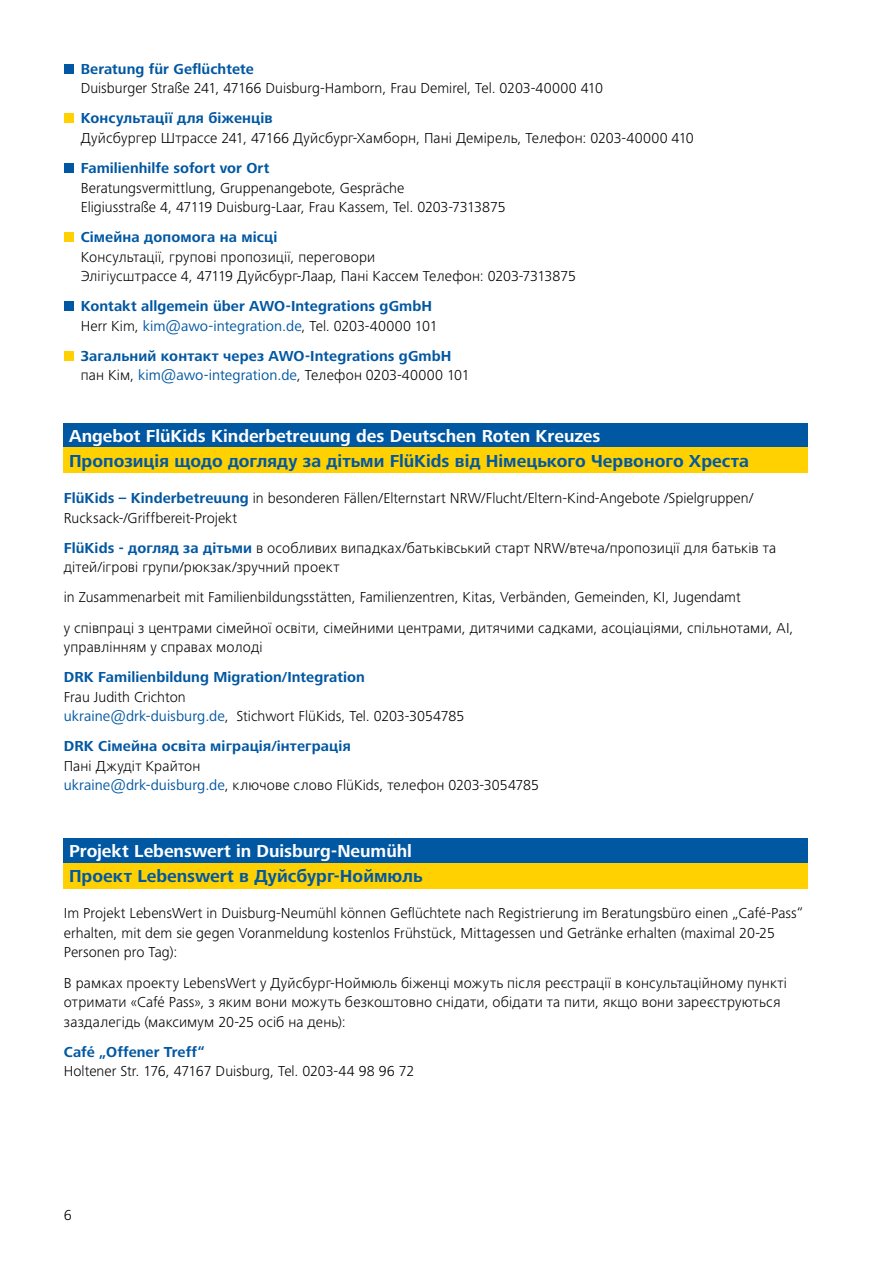
<style>
.page{position:relative;width:893px;height:1263px;background:#fff}
.page>*{position:absolute;margin:0;border:0;box-sizing:border-box;transform-origin:0 0}
.t1{font:700 18px "Frutiger Next LTW1 G";letter-spacing:.005em;color:#0057a2}
.t2{font:700 18px "Frutiger Next LTW1 G";letter-spacing:-.005em;color:#fff}
.t3{font:300 15px/19.5px "Frutiger Next LTW1 G";letter-spacing:.005em;color:#000}
.t4{font:700 15px/19.5px "Frutiger Next LTW1 G";letter-spacing:.005em;color:#0057a2}
.s1{font-weight:300;color:#000}
.s2{font-weight:400}
.s3{font-weight:700;color:#0057a2}
.s4{font-weight:400;color:#0057a2}
</style>
<div class="page">
<div style="left:64px;top:64px;width:10px;height:10px;background:#0057a2"></div>
<div style="left:64px;top:113px;width:10px;height:10px;background:#ffd100"></div>
<div style="left:64px;top:163px;width:10px;height:10px;background:#0057a2"></div>
<div style="left:64px;top:232px;width:10px;height:10px;background:#ffd100"></div>
<div style="left:64px;top:301px;width:10px;height:10px;background:#0057a2"></div>
<div style="left:64px;top:351px;width:10px;height:10px;background:#ffd100"></div>
<div style="left:64px;top:423px;width:744px;height:25px;background:#0057a2"></div>
<div style="left:64px;top:447px;width:744px;height:26px;background:#ffd100"></div>
<div style="left:64px;top:838px;width:744px;height:26px;background:#0057a2"></div>
<div style="left:64px;top:863px;width:744px;height:25px;background:#ffd100"></div>
<p class="t4" style="left:81px;top:59px;width:175px">Beratung für Geflüchtete</p>
<p class="t3" style="left:81px;top:79px;width:524px">Duisburger Straße 241, 47166 Duisburg-Hamborn, Frau Demirel, Tel. 0203-40000 410</p>
<p class="t4" style="left:81px;top:109px;width:194px">Консультації для біженців</p>
<p class="t3" style="left:81px;top:128px;width:615px">Дуйсбургер Штрассе 241, 47166 Дуйсбург-Хамборн, Пані Демірель, Телефон: 0203-40000 410</p>
<p class="t4" style="left:81px;top:159px;width:190px">Familienhilfe sofort vor Ort</p>
<p class="t3" style="left:81px;top:178px;width:426px">Beratungsvermittlung, Gruppenangebote, Gespräche<br>Eligiusstraße 4, 47119 Duisburg-Laar, Frau Kassem, Tel. 0203-7313875</p>
<p class="t4" style="left:81px;top:228px;width:198px">Сімейна допомога на місці</p>
<p class="t3" style="left:81px;top:247px;width:497px">Консультації, групові пропозиції, переговори<br>Элігіусштрассе 4, 47119 Дуйсбург-Лаар, Пані Кассем Телефон: 0203-7313875</p>
<p class="t4" style="left:81px;top:297px;width:358px">Kontakt allgemein über AWO-Integrations gGmbH<br><span class="s1">Herr Kim,</span> <span class="s2">kim@awo-integration.de</span><span class="s1">, Tel. 0203-40000 101</span></p>
<p class="t4" style="left:81px;top:347px;width:390px">Загальний контакт через AWO-Integrations gGmbH <span class="s1">пан Кім,</span> <span class="s2">kim@awo-integration.de</span><span class="s1">, Телефон 0203-40000 101</span></p>
<p class="t2" style="left:69px;top:426px;width:533px">Angebot FlüKids Kinderbetreuung des Deutschen Roten Kreuzes</p>
<p class="t1" style="left:69px;top:450px;width:681px">Пропозиція щодо догляду за дітьми FlüKids від Німецького Червоного Хреста</p>
<p class="t3" style="left:64px;top:488px;width:691px"><span class="s3">FlüKids – Kinderbetreuung</span> in besonderen Fällen/Elternstart NRW/Flucht/Eltern-Kind-Angebote /Spielgruppen/<br>Rucksack-/Griffbereit-Projekt</p>
<p class="t3" style="left:64px;top:538px;width:714px"><span class="s3">FlüKids - догляд за дітьми</span> в особливих випадках/батьківський старт NRW/втеча/пропозиції для батьків та дітей/ігрові групи/рюкзак/зручний проект</p>
<p class="t3" style="left:64px;top:582px;width:731px;line-height:30.2px">in Zusammenarbeit mit Familienbildungsstätten, Familienzentren, Kitas, Verbänden, Gemeinden, KI, Jugendamt<br>у співпраці з центрами сімейної освіти, сімейними центрами, дитячими садками, асоціаціями, спільнотами, AI,</p>
<p class="t3" style="left:64px;top:637px;width:200px">управлінням у справах молоді</p>
<p class="t4" style="left:64px;top:668px;width:303px">DRK Familienbildung Migration/Integration</p>
<p class="t3" style="left:64px;top:687px;width:402px">Frau Judith Crichton<br><span class="s4">ukraine@drk-duisburg.de</span>, Stichwort FlüKids, Tel. 0203-3054785</p>
<p class="t4" style="left:64px;top:737px;width:289px">DRK Сімейна освіта міграція/інтеграція</p>
<p class="t3" style="left:64px;top:756px;width:477px">Пані Джудіт Крайтон<br><span class="s4">ukraine@drk-duisburg.de</span>, ключове слово FlüKids, телефон 0203-3054785</p>
<p class="t2" style="left:69px;top:841px;width:344px">Projekt Lebenswert in Duisburg-Neumühl</p>
<p class="t1" style="left:69px;top:866px;width:355px">Проект Lebenswert в Дуйсбург-Ноймюль</p>
<p class="t3" style="left:64px;top:904px;width:741px">Im Projekt LebensWert in Duisburg-Neumühl können Geflüchtete nach Registrierung im Beratungsbüro einen „Café-Pass“ erhalten, mit dem sie gegen Voranmeldung kostenlos Frühstück, Mittagessen und Getränke erhalten (maximal 20-25<br>Personen pro Tag):</p>
<p class="t3" style="left:64px;top:973px;width:725px">В рамках проекту LebensWert у Дуйсбург-Ноймюль біженці можуть після реєстрації в консультаційному пункті отримати «Café Pass», з яким вони можуть безкоштовно снідати, обідати та пити, якщо вони зареєструються заздалегідь (максимум 20-25 осіб на день):</p>
<p class="t4" style="left:64px;top:1042px;width:143px">Café „Offener Treff“</p>
<p class="t3" style="left:64px;top:1061px;width:352px">Holtener Str. 176, 47167 Duisburg, Tel. 0203-44 98 96 72</p>
<p class="t3" style="left:64px;top:1206px;width:9px">6</p>
</div>
